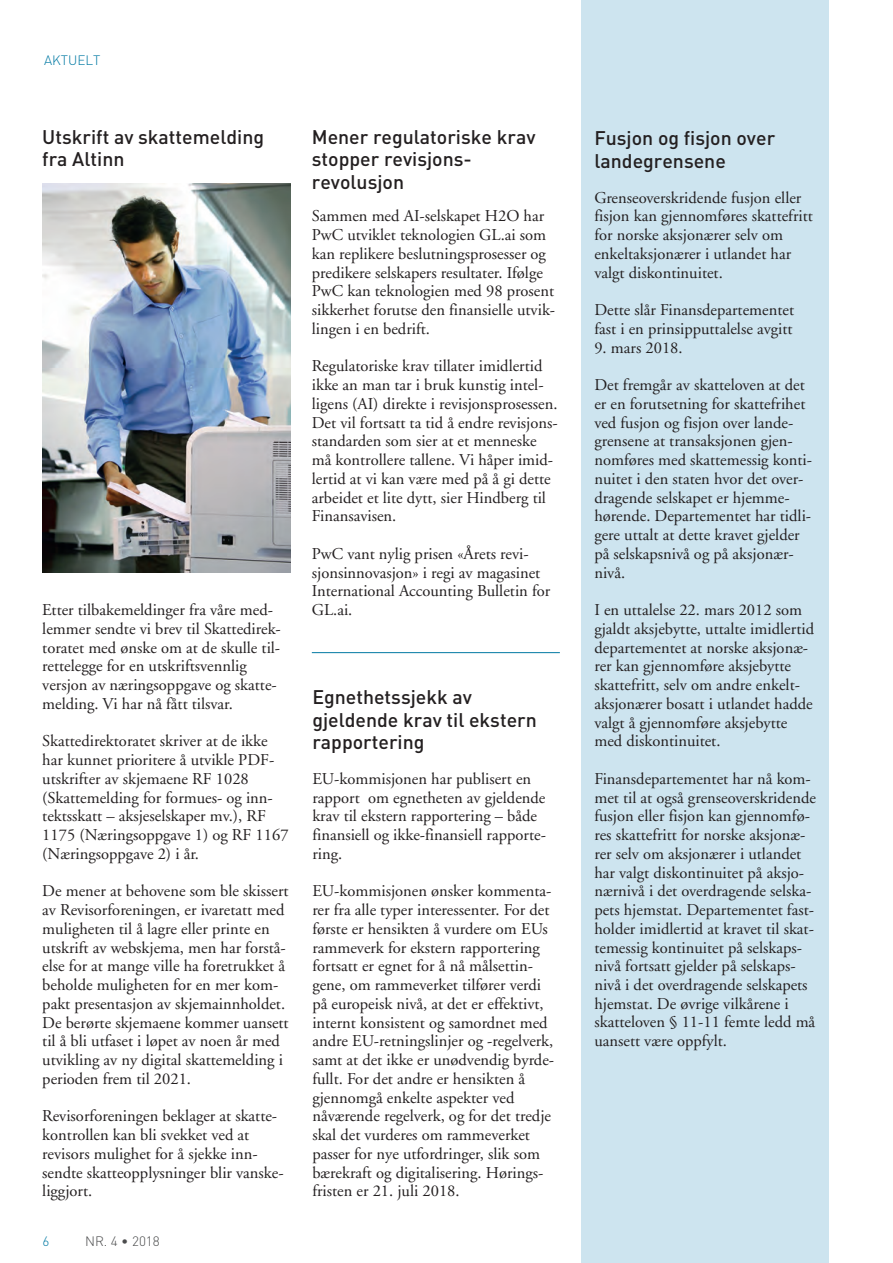
<style>
.page{position:relative;width:893px;height:1263px;background:#fff}
.page>*{position:absolute;margin:0;border:0;box-sizing:border-box;transform-origin:0 0}
.t1{font:500 19.5px/22.5px "DIN";color:#231f20}
.t2{font:16.5px/18.8px "Adobe Garamond";color:#231f20}
.t3{font:300 13.5px "DIN";color:#4b4c4d}
.t4{font:300 13.5px "DIN";color:#0079a3}
</style>
<div class="page">
<div style="left:582px;top:0;width:247px;height:1263px;background:#cde4ef"></div>
<hr style="left:892px;top:900px;width:1px;height:276px;background:#0079a3">
<img style="left:43px;top:184px;width:248px;height:388px">
<hr style="left:312px;top:652px;width:248px;height:1px;background:#0079a3">
<p class="t4" style="left:44px;top:52px;width:58px">AKTUELT</p>
<p class="t1" style="left:42px;top:125px;width:223px">Utskrift av skattemelding fra Altinn</p>
<p class="t2" style="left:42px;top:601px;width:240px">Etter tilbakemeldinger fra våre med&shy;lemmer sendte vi brev til Skattedirek&shy;toratet med ønske om at de skulle til&shy;rettelegge for en utskriftsvennlig versjon av næringsoppgave og skatte&shy;melding. Vi har nå fått tilsvar.</p>
<p class="t2" style="left:42px;top:732px;width:248px">Skattedirektoratet skriver at de ikke har kunnet prioritere å utvikle PDF&shy;utskrifter av skjemaene RF 1028 (Skattemelding for formues- og inn&shy;tektsskatt – aksjeselskaper mv.), RF 1175 (Næringsoppgave 1) og RF 1167 (Næringsoppgave 2) i år.</p>
<p class="t2" style="left:42px;top:882px;width:248px">De mener at behovene som ble skissert av Revisorforeningen, er ivaretatt med muligheten til å lagre eller printe en utskrift av webskjema, men har forstå&shy;else for at mange ville ha foretrukket å beholde muligheten for en mer kom&shy;pakt presentasjon av skjemainnholdet.<br>De berørte skjemaene kommer uansett til å bli utfaset i løpet av noen år med utvikling av ny digital skattemelding i perioden frem til 2021.</p>
<p class="t2" style="left:42px;top:1107px;width:243px">Revisorforeningen beklager at skatte&shy;kontrollen kan bli svekket ved at revisors mulighet for å sjekke inn&shy;sendte skatteopplysninger blir vanske&shy;liggjort.</p>
<p class="t4" style="left:43px;top:1232px;width:8px">6</p>
<p class="t3" style="left:85px;top:1232px;width:76px">NR. 4 • 2018</p>
<p class="t1" style="left:312px;top:125px;width:225px">Mener regulatoriske krav stopper revisjons&shy;revolusjon</p>
<p class="t2" style="left:312px;top:207px;width:245px">Sammen med AI-selskapet H2O har PwC utviklet teknologien GL.ai som kan replikere beslutningsprosesser og predikere selskapers resultater. Ifølge PwC kan teknologien med 98 prosent sikkerhet forutse den finansielle utvik&shy;lingen i en bedrift.</p>
<p class="t2" style="left:312px;top:357px;width:247px">Regulatoriske krav tillater imidlertid ikke an man tar i bruk kunstig intel&shy;ligens (AI) direkte i revisjonsprosessen.<br>Det vil fortsatt ta tid å endre revisjons&shy;standarden som sier at et menneske må kontrollere tallene. Vi håper imid&shy;lertid at vi kan være med på å gi dette arbeidet et lite dytt, sier Hindberg til Finansavisen.</p>
<p class="t2" style="left:312px;top:545px;width:240px">PwC vant nylig prisen «Årets revi&shy;sjonsinnovasjon» i regi av magasinet<br>International Accounting Bulletin for<br>GL.ai.</p>
<p class="t1" style="left:312px;top:685px;width:226px">Egnethetssjekk av gjeldende krav til ekstern rapportering</p>
<p class="t2" style="left:312px;top:770px;width:235px">EU-kommisjonen har publisert en rapport om egnetheten av gjeldende krav til ekstern rapportering – både finansiell og ikke-finansiell rapporte&shy;ring.</p>
<p class="t2" style="left:312px;top:882px;width:243px">EU-kommisjonen ønsker kommenta&shy;rer fra alle typer interessenter. For det første er hensikten å vurdere om EUs rammeverk for ekstern rapportering fortsatt er egnet for å nå målsettin&shy;gene, om rammeverket tilfører verdi på europeisk nivå, at det er effektivt, internt konsistent og samordnet med andre EU-retningslinjer og -regelverk, samt at det ikke er unødvendig byrde&shy;fullt. For det andre er hensikten å gjennomgå enkelte aspekter ved nåværende regelverk, og for det tredje skal det vurderes om rammeverket passer for nye utfordringer, slik som bærekraft og digitalisering. Hørings&shy;fristen er 21. juli 2018.</p>
<p class="t1" style="left:594px;top:126px;width:182px">Fusjon og fisjon over landegrensene</p>
<p class="t2" style="left:594px;top:188px;width:220px">Grenseoverskridende fusjon eller fisjon kan gjennomføres skattefritt for norske aksjonærer selv om enkeltaksjonærer i utlandet har valgt diskontinuitet.</p>
<p class="t2" style="left:594px;top:301px;width:201px">Dette slår Finansdepartementet fast i en prinsipputtalelse avgitt</p>
<p class="t2" style="left:594px;top:338px;width:90px">9. mars 2018.</p>
<p class="t2" style="left:594px;top:376px;width:219px">Det fremgår av skatteloven at det er en forutsetning for skattefrihet ved fusjon og fisjon over lande&shy;grensene at transaksjonen gjen&shy;nomføres med skattemessig konti&shy;nuitet i den staten hvor det over&shy;dragende selskapet er hjemme&shy;hørende. Departementet har tidli&shy;gere uttalt at dette kravet gjelder på selskapsnivå og på aksjonær&shy;nivå.</p>
<p class="t2" style="left:594px;top:601px;width:221px">I en uttalelse 22. mars 2012 som gjaldt aksjebytte, uttalte imidlertid departementet at norske aksjonæ&shy;rer kan gjennomføre aksjebytte skattefritt, selv om andre enkelt&shy;aksjonærer bosatt i utlandet hadde valgt å gjennomføre aksjebytte med diskontinuitet.</p>
<p class="t2" style="left:594px;top:770px;width:223px">Finansdepartementet har nå kom&shy;met til at også grenseoverskridende fusjon eller fisjon kan gjennomfø&shy;res skattefritt for norske aksjonæ&shy;rer selv om aksjonærer i utlandet har valgt diskontinuitet på aksjo&shy;nærnivå i det overdragende selska&shy;pets hjemstat. Departementet fast&shy;holder imidlertid at kravet til skat&shy;temessig kontinuitet på selskaps&shy;nivå fortsatt gjelder på selskaps&shy;nivå i det overdragende selskapets hjemstat. De øvrige vilkårene i skatteloven § 11-11 femte ledd må uansett være oppfylt.</p>
</div>
